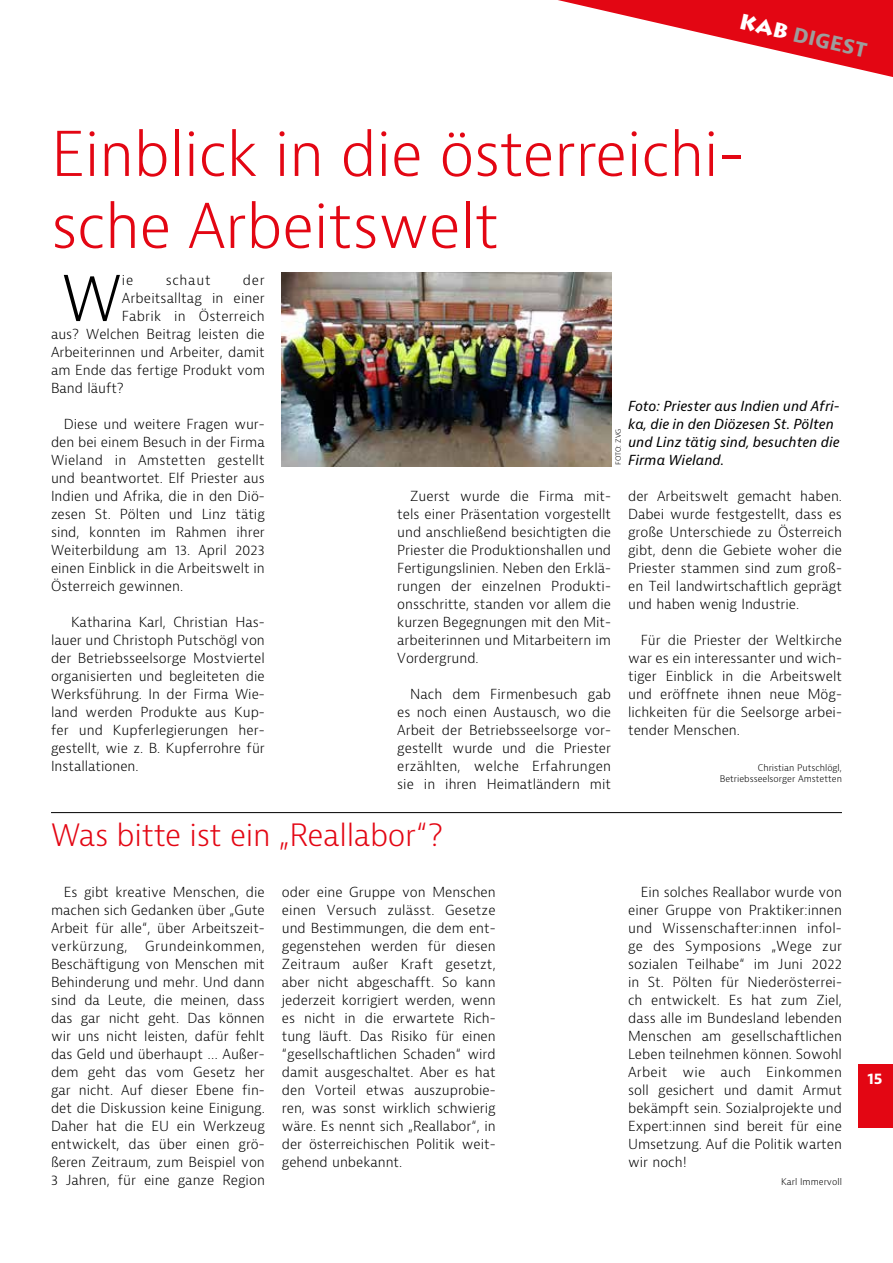
<style>
.page{position:relative;width:893px;height:1263px;background:#fff}
.page>*{position:absolute;margin:0;border:0;box-sizing:border-box;transform-origin:0 0}
.t1{font:300 61.35px "Bernina Sans";color:#000}
.t2{font:300 60px/72px "Bernina Sans";letter-spacing:-.01em;color:#e30613}
.t3{font:300 30px "Bernina Sans";letter-spacing:-.01em;color:#e30613}
.t4{font:700 21px "Bernina Sans";color:#9d9d9c}
.t5{font:700 15px "Bernina Sans";color:#fff}
.t6{font:300 13.5px/18px "Bernina Sans";color:#000;text-align:justify}
.t7{font:italic 13.5px/18px "Bernina Sans";color:#000}
.t8{font:300 9px/10.8px "Bernina Sans";color:#000;text-align:right}
.t9{font:300 7.5px "Bernina Sans";letter-spacing:-.01em;color:#000}
.s1{font-family:"Lithograph";color:#fff}
</style>
<div class="page">
<svg style="left:558px;top:0;width:335px;height:77px"></svg>
<div style="left:859px;top:1064px;width:34px;height:63px;background:#e30613"></div>
<hr style="left:51px;top:812px;width:791px;height:1px;background:#000">
<img style="left:282px;top:272px;width:329px;height:194px">
<h3 class="t4" style="left:743px;top:8px;width:132px;rotate:13deg"><span class="s1">KAB</span> DIGEST</h3>
<h2 class="t2" style="left:51px;top:119px;width:695px">Einblick in die österreichi&shy;sche Arbeitswelt</h2>
<h1 class="t1" style="left:62px;top:258px;width:62px">W</h1>
<p class="t6" style="left:122px;top:271px;width:13px">ie</p>
<p class="t6" style="left:166px;top:271px;width:46px">schaut</p>
<p class="t6" style="left:243px;top:271px;width:23px">der</p>
<p class="t6" style="left:122px;top:289px;width:144px">Arbeitsalltag in einer</p>
<p class="t6" style="left:122px;top:307px;width:144px">Fabrik in Österreich</p>
<p class="t6" style="left:51px;top:325px;width:215px">aus? Welchen Beitrag leisten die</p>
<p class="t6" style="left:51px;top:343px;width:215px">Arbeiterinnen und Arbeiter, damit</p>
<p class="t6" style="left:51px;top:361px;width:215px">am Ende das fertige Produkt vom</p>
<p class="t6" style="left:51px;top:379px;width:74px">Band läuft?</p>
<p class="t6" style="left:51px;top:415px;width:215px;text-indent:13px">Diese und weitere Fragen wur&shy;den bei einem Besuch in der Firma Wieland in Amstetten gestellt und beantwortet. Elf Priester aus Indien und Afrika, die in den Diö&shy;zesen St. Pölten und Linz tätig sind, konnten im Rahmen ihrer Weiterbildung am 13. April 2023 einen Einblick in die Arbeitswelt in Österreich gewinnen.</p>
<p class="t6" style="left:51px;top:613px;width:215px;text-indent:20px">Katharina Karl, Christian Has&shy;lauer und Christoph Putschögl von der Betriebsseelsorge Mostviertel organisierten und begleiteten die Werksführung. In der Firma Wie&shy;land werden Produkte aus Kup&shy;fer und Kupferlegierungen her&shy;gestellt, wie z. B. Kupferrohre für Installationen.</p>
<p class="t7" style="left:628px;top:397px;width:213px">Foto: Priester aus Indien und Afri&shy;ka, die in den Diözesen St. Pölten und Linz tätig sind, besuchten die<br>Firma Wieland.</p>
<p class="t9" style="left:613px;top:465px;width:38px;rotate:-90deg">FOTO: ZVG</p>
<p class="t6" style="left:397px;top:487px;width:215px;text-indent:13px">Zuerst wurde die Firma mit&shy;tels einer Präsentation vorgestellt und anschließend besichtigten die Priester die Produktionshallen und Fertigungslinien. Neben den Erklä&shy;rungen der einzelnen Produkti&shy;onsschritte, standen vor allem die kurzen Begegnungen mit den Mit&shy;arbeiterinnen und Mitarbeitern im Vordergrund.</p>
<p class="t6" style="left:397px;top:685px;width:215px;text-indent:13px">Nach dem Firmenbesuch gab es noch einen Austausch, wo die Arbeit der Betriebsseelsorge vor&shy;gestellt wurde und die Priester erzählten, welche Erfahrungen sie in ihren Heimatländern mit</p>
<p class="t6" style="left:628px;top:487px;width:215px">der Arbeitswelt gemacht haben.<br>Dabei wurde festgestellt, dass es große Unterschiede zu Österreich gibt, denn die Gebiete woher die Priester stammen sind zum groß&shy;en Teil landwirtschaftlich geprägt und haben wenig Industrie.</p>
<p class="t6" style="left:628px;top:631px;width:215px;text-indent:13px">Für die Priester der Weltkirche war es ein interessanter und wich&shy;tiger Einblick in die Arbeitswelt und eröffnete ihnen neue Mög&shy;lichkeiten für die Seelsorge arbei&shy;tender Menschen.</p>
<p class="t8" style="left:720px;top:763px;width:124px">Christian Putschlögl,<br>Betriebsseelsorger Amstetten</p>
<h3 class="t3" style="left:51px;top:815px;width:393px">Was bitte ist ein „Reallabor“?</h3>
<p class="t6" style="left:51px;top:883px;width:215px;text-indent:13px">Es gibt kreative Menschen, die machen sich Gedanken über „Gute Arbeit für alle“, über Arbeitszeit&shy;verkürzung,</p>
<p class="t6" style="left:51px;top:937px;width:215px;text-indent:94px">Grundeinkommen, Beschäftigung von Menschen mit Behinderung und mehr. Und dann sind da Leute, die meinen, dass das gar nicht geht. Das können wir uns nicht leisten, dafür fehlt das Geld und überhaupt … Außer&shy;dem geht das vom Gesetz her gar nicht. Auf dieser Ebene fin&shy;det die Diskussion keine Einigung.<br>Daher hat die EU ein Werkzeug entwickelt, das über einen grö&shy;ßeren Zeitraum, zum Beispiel von 3 Jahren, für eine ganze Region</p>
<p class="t6" style="left:282px;top:883px;width:215px">oder eine Gruppe von Menschen einen Versuch zulässt. Gesetze und Bestimmungen, die dem ent&shy;gegenstehen werden für diesen Zeitraum außer Kraft gesetzt, aber nicht abgeschafft. So kann jederzeit korrigiert werden, wenn es nicht in die erwartete Rich&shy;tung läuft. Das Risiko für einen “gesellschaftlichen Schaden“ wird damit ausgeschaltet. Aber es hat den Vorteil etwas auszuprobie&shy;ren, was sonst wirklich schwierig wäre. Es nennt sich „Reallabor“, in der österreichischen Politik weit&shy;gehend unbekannt.</p>
<p class="t6" style="left:628px;top:883px;width:215px;text-indent:13px">Ein solches Reallabor wurde von einer Gruppe von Praktiker:innen und Wissenschafter:innen infol&shy;ge des Symposions „Wege zur sozialen Teilhabe“ im Juni 2022 in St. Pölten für Niederösterrei&shy;ch entwickelt. Es hat zum Ziel, dass alle im Bundesland lebenden Menschen am gesellschaftlichen Leben teilnehmen können. Sowohl Arbeit wie auch Einkommen soll gesichert und damit Armut bekämpft sein. Sozialprojekte und Expert:innen sind bereit für eine Umsetzung. Auf die Politik warten wir noch!</p>
<p class="t8" style="left:781px;top:1177px;width:62px">Karl Immervoll</p>
<p class="t5" style="left:867px;top:1069px;width:17px">15</p>
</div>
